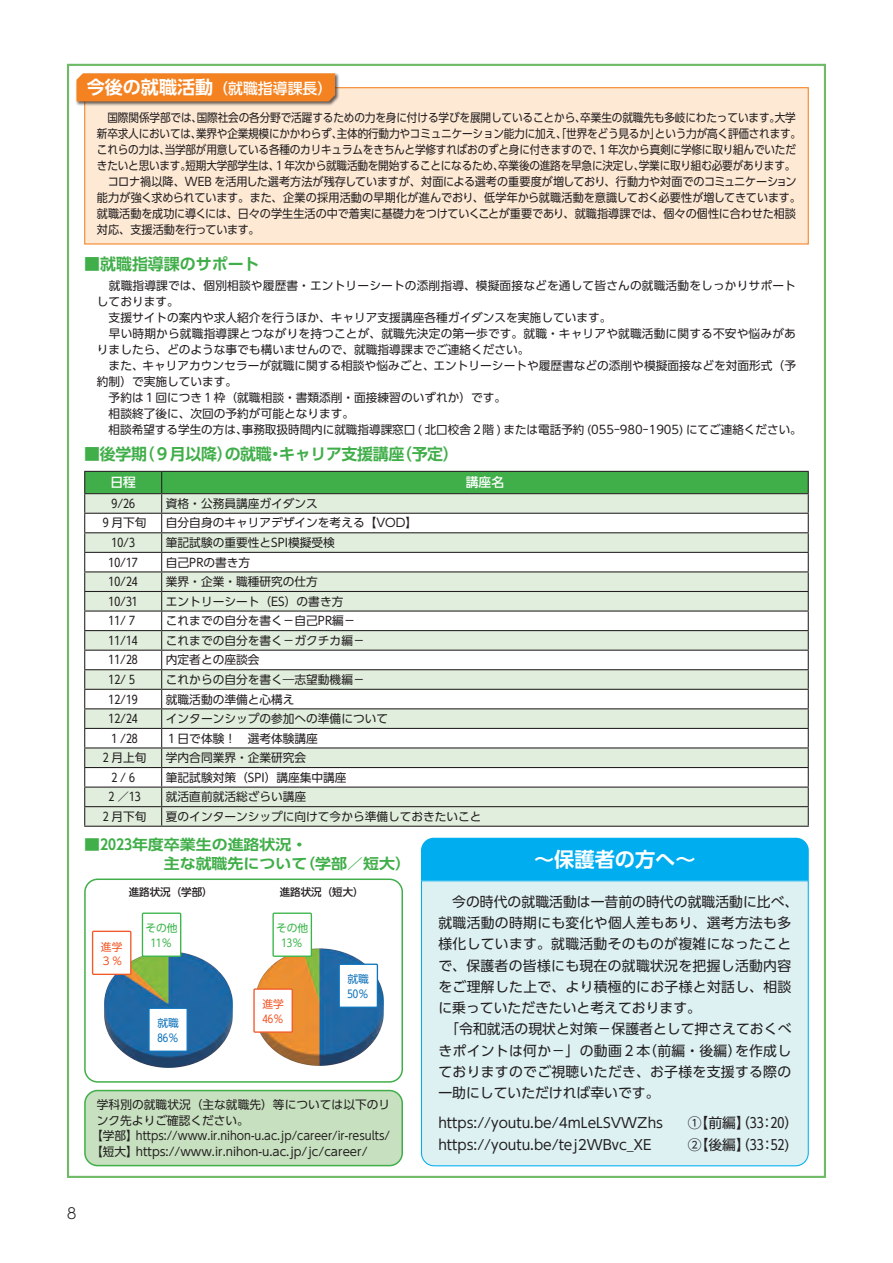
<style>
.page{position:relative;width:893px;height:1263px;background:#fff}
.page>*{position:absolute;margin:0;border:0;box-sizing:border-box;transform-origin:0 0}
.t1{font:700 20.25px "UD Shin Go Pr 6 N De";color:#fff}
.t2{font:700 15.9px "UD Shin Go Pr 6 N De";letter-spacing:-.02em;color:#40ae49}
.t3{font:700 15.9px "UD Shin Go Pr 6 N De";color:#40ae49}
.t4{font:500 14.85px "UD Shin Go Pr 6 N";color:#fff}
.t5{font:300 14.85px "UD Shin Go Pr 6 N";color:#231f20}
.t6{font:700 14.55px/19.2px "UD Shin Go Pr 6 N De";color:#40ae49;scale:1.1 1}
.t7{font:13.8px/21.3px "UD Shin Go Pr 6 N";letter-spacing:.025em;color:#231f20}
.t8{font:13.8px "UD Shin Go Pr 6 N";color:#231f20}
.t9{font:500 12.75px "UD Shin Go Pr 6 N";color:#fff}
.t10{font:11.7px/15.9px "UD Shin Go Pr 6 N";color:#231f20}
.t11{font:11.7px/15.9px "UD Shin Go Pr 6 N";letter-spacing:-.02em;color:#231f20;scale:.91 1}
.t12{font:10.8px/14.4px "UD Shin Go Pr 6 N";color:#3ab54a;text-align:center}
.t13{font:10.8px/14.4px "UD Shin Go Pr 6 N";color:#1074bc}
.t14{font:10.8px/14.4px "UD Shin Go Pr 6 N";color:#f15929}
.t15{font:500 10.5px "UD Shin Go Pr 6 N";color:#231f20}
.s1{font-family:"UD Shin Go Pr 6 N De";font-weight:700;font-size:18px}
</style>
<div class="page">
<div style="left:84px;top:87px;width:725px;height:157px;background:#fee9d5;border:1px solid #f58220"></div>
<div style="left:76px;top:73px;width:264px;height:33px;background:#231f20;opacity:.7"></div>
<div style="left:77px;top:73px;width:258px;height:28px;background:#f58220"></div>
<svg style="left:84px;top:471px;width:725px;height:355px"></svg>
<hr style="left:84px;top:826px;width:78px;height:1px;background:#231f20">
<hr style="left:162px;top:826px;width:647px;height:1px;background:#231f20">
<img style="left:104px;top:951px;width:128px;height:117px">
<div style="left:142px;top:913px;width:39px;height:43px;background:#fff"></div>
<div style="left:142px;top:912px;width:39px;height:45px;border:1px solid #3ab54a"></div>
<div style="left:149px;top:1008px;width:38px;height:43px;background:#fff"></div>
<div style="left:148px;top:1007px;width:40px;height:45px;border:1px solid #1074bc"></div>
<div style="left:93px;top:931px;width:38px;height:43px;background:#fff"></div>
<div style="left:92px;top:931px;width:39px;height:44px;border:1px solid #f15929"></div>
<img style="left:257px;top:949px;width:126px;height:116px">
<div style="left:254px;top:989px;width:38px;height:43px;background:#fff"></div>
<div style="left:253px;top:988px;width:40px;height:45px;border:1px solid #f15929"></div>
<div style="left:339px;top:964px;width:38px;height:43px;background:#fff"></div>
<div style="left:338px;top:963px;width:40px;height:45px;border:1px solid #1074bc"></div>
<div style="left:273px;top:913px;width:38px;height:43px;background:#fff"></div>
<div style="left:272px;top:912px;width:40px;height:45px;border:1px solid #3ab54a"></div>
<div style="left:84px;top:878px;width:319px;height:205px;border:1px solid #40ae49;border-radius:13px"></div>
<div style="left:85px;top:1090px;width:317px;height:75px;background:#c7e0bf;border-radius:13px"></div>
<div style="left:84px;top:1090px;width:319px;height:76px;border:1px solid #40ae49;border-radius:13px"></div>
<div style="left:421px;top:880px;width:388px;height:287px;background:#ddf1f3"></div>
<div style="left:421px;top:838px;width:388px;height:42px;background:#00aeef"></div>
<p class="t4" style="left:87px;top:77px;width:247px"><span class="s1">今後の就職活動</span>（就職指導課長）</p>
<p class="t11" style="left:97px;top:109px;width:775px">　国際関係学部では、国際社会の各分野で活躍するための力を身に付ける学びを展開していることから、卒業生の就職先も多岐にわたっています。大学新卒求人においては、業界や企業規模にかかわらず、主体的行動力やコミュニケーション能力に加え、「世界をどう見るか」という力が高く評価されます。これらの力は、当学部が用意している各種のカリキュラムをきちんと学修すればおのずと身に付きますので、１年次から真剣に学修に取り組んでいただきたいと思います。短期大学部学生は、１年次から就職活動を開始することになるため、卒業後の進路を早急に決定し、学業に取り組む必要があります。　コロナ禍以降、WEB を活用した選考方法が残存していますが、対面による選考の重要度が増しており、行動力や対面でのコミュニケーション能力が強く求められています。また、企業の採用活動の早期化が進んでおり、低学年から就職活動を意識しておく必要性が増してきています。就職活動を成功に導くには、日々の学生生活の中で着実に基礎力をつけていくことが重要であり、就職指導課では、個々の個性に合わせた相談対応、支援活動を行っています。</p>
<h2 class="t3" style="left:84px;top:251px;width:177px">■就職指導課のサポート</h2>
<p class="t10" style="left:97px;top:278px;width:701px">　就職指導課では、個別相談や履歴書・エントリーシートの添削指導、模擬面接などを通して皆さんの就職活動をしっかりサポートしております。<br>　支援サイトの案内や求人紹介を行うほか、キャリア支援講座各種ガイダンスを実施しています。<br>　早い時期から就職指導課とつながりを持つことが、就職先決定の第一歩です。就職・キャリアや就職活動に関する不安や悩みがありましたら、どのような事でも構いませんので、就職指導課までご連絡ください。<br>　また、キャリアカウンセラーが就職に関する相談や悩みごと、エントリーシートや履歴書などの添削や模擬面接などを対面形式（予約制）で実施しています。<br>　予約は１回につき１枠（就職相談・書類添削・面接練習のいずれか）です。<br>　相談終了後に、次回の予約が可能となります。</p>
<p class="t10" style="left:109px;top:421px;width:695px">相談希望する学生の方は、事務取扱時間内に就職指導課窓口 ( 北口校舎２階 ) または電話予約 (055-980-1905) にてご連絡ください。</p>
<h2 class="t2" style="left:84px;top:441px;width:376px">■後学期（９月以降）の就職・キャリア支援講座（予定）</h2>
<p class="t9" style="left:110px;top:472px;width:27px">日程</p>
<p class="t9" style="left:466px;top:472px;width:40px">講座名</p>
<p class="t10" style="left:112px;top:495px;width:25px">９／２６</p>
<p class="t10" style="left:166px;top:495px;width:154px">資格・公務員講座ガイダンス</p>
<p class="t10" style="left:103px;top:515px;width:45px">９月下旬</p>
<p class="t10" style="left:166px;top:515px;width:253px">自分自身のキャリアデザインを考える【VOD】</p>
<p class="t10" style="left:112px;top:534px;width:25px">１０／３</p>
<p class="t10" style="left:166px;top:534px;width:170px">筆記試験の重要性とSPI模擬受検</p>
<p class="t10" style="left:109px;top:554px;width:31px">１０／１７</p>
<p class="t10" style="left:166px;top:554px;width:86px">自己PRの書き方</p>
<p class="t10" style="left:109px;top:573px;width:31px">１０／２４</p>
<p class="t10" style="left:166px;top:573px;width:154px">業界・企業・職種研究の仕方</p>
<p class="t10" style="left:109px;top:593px;width:31px">１０／３１</p>
<p class="t10" style="left:166px;top:593px;width:179px">エントリーシート（ES）の書き方</p>
<p class="t10" style="left:109px;top:612px;width:28px">１１／７</p>
<p class="t10" style="left:166px;top:612px;width:191px">これまでの自分を書く－自己PR編－</p>
<p class="t10" style="left:109px;top:632px;width:31px">１１／１４</p>
<p class="t10" style="left:166px;top:632px;width:200px">これまでの自分を書く－ガクチカ編－</p>
<p class="t10" style="left:109px;top:652px;width:31px">１１／２８</p>
<p class="t10" style="left:166px;top:652px;width:95px">内定者との座談会</p>
<p class="t10" style="left:109px;top:671px;width:28px">１２／５</p>
<p class="t10" style="left:166px;top:671px;width:200px">これからの自分を書く―志望動機編－</p>
<p class="t10" style="left:109px;top:691px;width:31px">１２／１９</p>
<p class="t10" style="left:166px;top:691px;width:130px">就職活動の準備と心構え</p>
<p class="t10" style="left:109px;top:710px;width:31px">１２／２４</p>
<p class="t10" style="left:166px;top:710px;width:224px">インターンシップの参加への準備について</p>
<p class="t10" style="left:112px;top:730px;width:28px">１／２８</p>
<p class="t10" style="left:166px;top:730px;width:154px">１日で体験！　選考体験講座</p>
<p class="t10" style="left:103px;top:749px;width:45px">２月上旬</p>
<p class="t10" style="left:166px;top:749px;width:142px">学内合同業界・企業研究会</p>
<p class="t10" style="left:112px;top:769px;width:25px">２／６</p>
<p class="t10" style="left:166px;top:769px;width:182px">筆記試験対策（SPI）講座集中講座</p>
<p class="t10" style="left:109px;top:789px;width:34px">２／１３</p>
<p class="t10" style="left:166px;top:789px;width:142px">就活直前就活総ざらい講座</p>
<p class="t10" style="left:103px;top:808px;width:45px">２月下旬</p>
<p class="t10" style="left:166px;top:808px;width:317px">夏のインターンシップに向けて今から準備しておきたいこと</p>
<p class="t6" style="left:164px;top:835px;width:226px;text-indent:-80px">■２０２３年度卒業生の進路状況・<br>主な就職先について（学部／短大）</p>
<p class="t15" style="left:129px;top:884px;width:86px">進路状況（学部）</p>
<p class="t15" style="left:280px;top:884px;width:86px">進路状況（短大）</p>
<p class="t12" style="left:145px;top:921px;width:34px">その他<br>11％</p>
<h1 class="t1" style="left:534px;top:842px;width:163px">〜保護者の方へ〜</h1>
<p class="t7" style="left:438px;top:890px;width:361px">　今の時代の就職活動は一昔前の時代の就職活動に比べ、就職活動の時期にも変化や個人差もあり、選考方法も多様化しています。就職活動そのものが複雑になったことで、保護者の皆様にも現在の就職状況を把握し活動内容をご理解した上で、より積極的にお子様と対話し、相談に乗っていただきたいと考えております。<br>　「令和就活の現状と対策－保護者として押さえておくべきポイントは何か－」の動画２本（前編・後編）を作成しておりますのでご視聴いただき、お子様を支援する際の一助にしていただければ幸いです。</p>
<p class="t8" style="left:438px;top:1111px;width:226px">https://youtu.be/4mLeLSVWZhs</p>
<p class="t7" style="left:688px;top:1111px;width:112px">①【前編】（３３：２０）</p>
<p class="t8" style="left:438px;top:1134px;width:215px">https://youtu.be/tej2WBvc_XE</p>
<p class="t7" style="left:688px;top:1134px;width:103px">②【後編】（３３：５２)</p>
<p class="t12" style="left:276px;top:921px;width:34px">その他<br>13％</p>
<p class="t14" style="left:101px;top:939px;width:23px">進学<br>３％</p>
<p class="t13" style="left:348px;top:972px;width:23px">就職<br>50％</p>
<p class="t14" style="left:262px;top:997px;width:23px">進学<br>46％</p>
<p class="t13" style="left:157px;top:1016px;width:23px">就職<br>86％</p>
<p class="t10" style="left:97px;top:1096px;width:295px">学科別の就職状況（主な就職先）等については以下のリ</p>
<p class="t10" style="left:97px;top:1112px;width:154px">ンク先よりご確認ください。</p>
<p class="t10" style="left:91px;top:1128px;width:301px">【学部】https://www.ir.nihon-u.ac.jp/career/ir-results/</p>
<p class="t10" style="left:91px;top:1144px;width:278px">【短大】https://www.ir.nihon-u.ac.jp/jc/career/</p>
<p class="t5" style="left:67px;top:1201px;width:11px">8</p>
</div>
